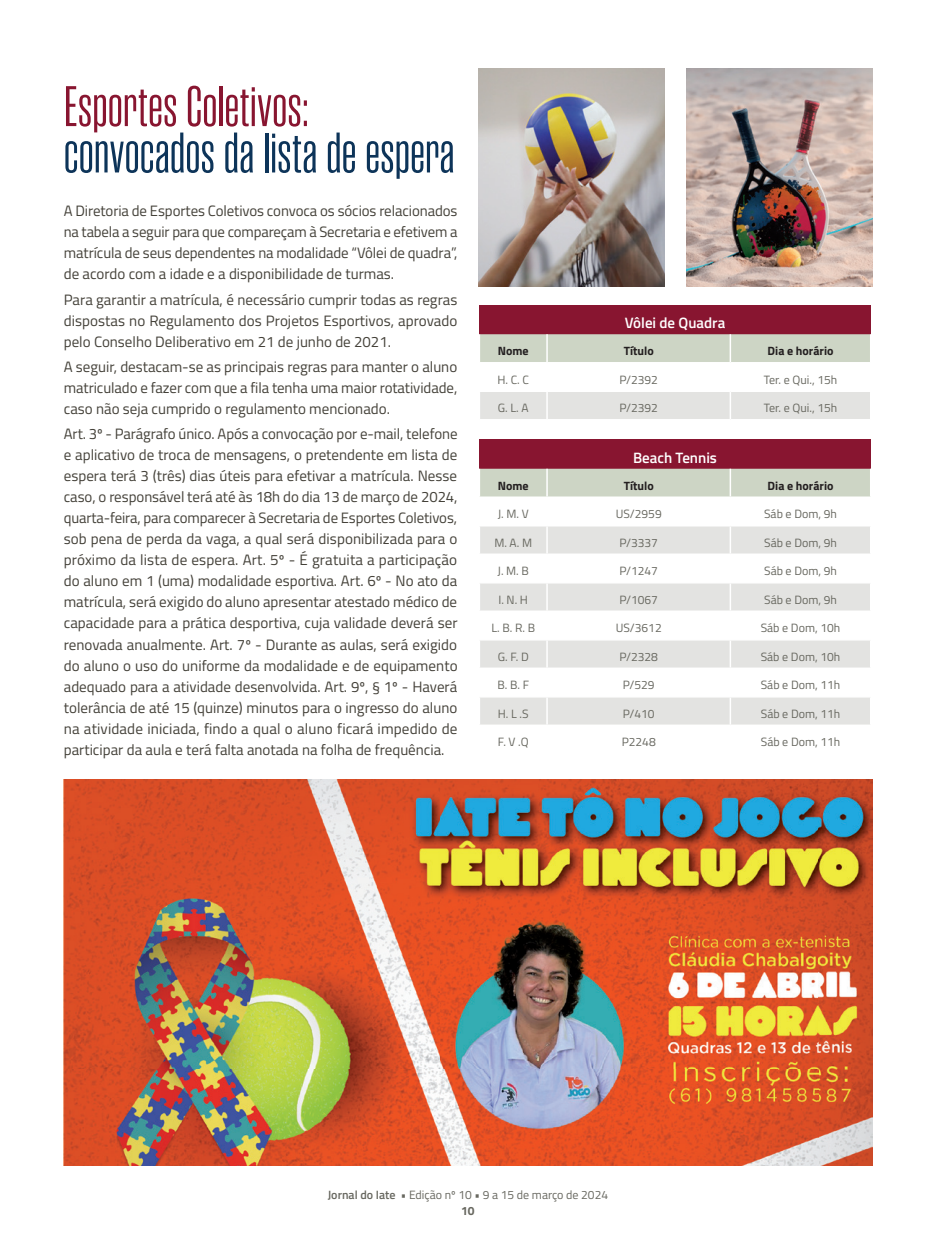
<style>
.page{position:relative;width:936px;height:1234px;background:#fff}
.page>*{position:absolute;margin:0;border:0;box-sizing:border-box;transform-origin:0 0}
.t1{font:57px "Rama Gothic M";letter-spacing:.005em;color:#0d3459}
.t2{font:57px "Rama Gothic M";letter-spacing:.005em;color:#881530}
.t3{font:15px/21px "Titillium Web";color:#444139;text-align:justify}
.t4{font:600 15px "Titillium Web";color:#fff}
.t5{font:12px/16.2px "Titillium Web";color:#686860;text-align:center}
.t6{font:700 12px "Titillium Web";color:#231f20}
.s1{font-weight:600}
.s2{font-weight:700}
</style>
<div class="page">
<img style="left:64px;top:779px;width:808px;height:386px">
<div style="left:479px;top:305px;width:391px;height:29px;background:#881530"></div>
<svg style="left:479px;top:334px;width:391px;height:85px"></svg>
<hr style="left:729px;top:392px;width:2px;height:27px;background:#fff">
<hr style="left:869px;top:392px;width:2px;height:27px;background:#fff">
<hr style="left:478px;top:363px;width:2px;height:27px;background:#fff">
<hr style="left:478px;top:390px;width:69px;height:2px;background:#fff">
<hr style="left:547px;top:390px;width:183px;height:2px;background:#fff">
<hr style="left:869px;top:363px;width:2px;height:27px;background:#fff">
<hr style="left:730px;top:390px;width:141px;height:2px;background:#fff">
<hr style="left:478px;top:362px;width:69px;height:1px;background:#fff">
<hr style="left:547px;top:362px;width:183px;height:1px;background:#fff">
<hr style="left:730px;top:362px;width:141px;height:1px;background:#fff">
<div style="left:479px;top:439px;width:391px;height:29px;background:#881530"></div>
<svg style="left:479px;top:468px;width:391px;height:257px"></svg>
<hr style="left:730px;top:724px;width:141px;height:2px;background:#fff">
<hr style="left:478px;top:498px;width:2px;height:27px;background:#fff">
<hr style="left:478px;top:525px;width:69px;height:1px;background:#fff">
<hr style="left:547px;top:525px;width:183px;height:1px;background:#fff">
<hr style="left:869px;top:498px;width:2px;height:27px;background:#fff">
<hr style="left:730px;top:525px;width:141px;height:1px;background:#fff">
<hr style="left:478px;top:496px;width:69px;height:2px;background:#fff">
<hr style="left:547px;top:496px;width:183px;height:2px;background:#fff">
<hr style="left:730px;top:496px;width:141px;height:2px;background:#fff">
<img style="left:478px;top:68px;width:186px;height:218px">
<img style="left:686px;top:68px;width:186px;height:218px">
<h1 class="t2" style="left:64px;top:78px;width:247px">Esportes Coletivos:</h1>
<h1 class="t1" style="left:64px;top:125px;width:392px">convocados da lista de espera</h1>
<p class="t3" style="left:64px;top:200px;width:395px">A Diretoria de Esportes Coletivos convoca os sócios relacionados na tabela a seguir para que compareçam à Secretaria e efetivem a matrícula de seus dependentes na modalidade “Vôlei de quadra”, de acordo com a idade e a disponibilidade de turmas.</p>
<p class="t3" style="left:64px;top:288px;width:395px">Para garantir a matrícula, é necessário cumprir todas as regras dispostas no Regulamento dos Projetos Esportivos, aprovado pelo Conselho Deliberativo em 21 de junho de 2021.</p>
<p class="t3" style="left:64px;top:355px;width:395px">A seguir, destacam-se as principais regras para manter o aluno matriculado e fazer com que a fila tenha uma maior rotatividade, caso não seja cumprido o regulamento mencionado.</p>
<p class="t3" style="left:64px;top:423px;width:395px">Art. 3º - Parágrafo único. Após a convocação por e-mail, telefone e aplicativo de troca de mensagens, o pretendente em lista de espera terá 3 (três) dias úteis para efetivar a matrícula. Nesse caso, o responsável terá até às 18h do dia 13 de março de 2024, quarta-feira, para comparecer à Secretaria de Esportes Coletivos, sob pena de perda da vaga, a qual será disponibilizada para o próximo da lista de espera. Art. 5º - É gratuita a participação do aluno em 1 (uma) modalidade esportiva. Art. 6º - No ato da matrícula, será exigido do aluno apresentar atestado médico de capacidade para a prática desportiva, cuja validade deverá ser renovada anualmente. Art. 7º - Durante as aulas, será exigido do aluno o uso do uniforme da modalidade e de equipamento adequado para a atividade desenvolvida. Art. 9º, § 1º - Haverá tolerância de até 15 (quinze) minutos para o ingresso do aluno na atividade iniciada, findo a qual o aluno ficará impedido de participar da aula e terá falta anotada na folha de frequência.</p>
<p class="t4" style="left:624px;top:311px;width:102px">Vôlei de Quadra</p>
<p class="t6" style="left:498px;top:342px;width:32px">Nome</p>
<p class="t6" style="left:623px;top:342px;width:32px">Título</p>
<p class="t6" style="left:767px;top:342px;width:67px">Dia e horário</p>
<p class="t5" style="left:497px;top:371px;width:33px">H. C. C</p>
<p class="t5" style="left:619px;top:371px;width:40px">P/2392</p>
<p class="t5" style="left:763px;top:371px;width:75px">Ter. e Qui., 15h</p>
<p class="t5" style="left:498px;top:399px;width:32px">G. L. A</p>
<p class="t5" style="left:619px;top:399px;width:40px">P/2392</p>
<p class="t5" style="left:763px;top:399px;width:75px">Ter. e Qui., 15h</p>
<p class="t4" style="left:633px;top:446px;width:85px">Beach Tennis</p>
<p class="t6" style="left:498px;top:476px;width:32px">Nome</p>
<p class="t6" style="left:623px;top:476px;width:32px">Título</p>
<p class="t6" style="left:767px;top:476px;width:67px">Dia e horário</p>
<p class="t5" style="left:497px;top:505px;width:32px">J. M. V</p>
<p class="t5" style="left:615px;top:505px;width:48px">US/2959</p>
<p class="t5" style="left:764px;top:505px;width:74px">Sáb e Dom, 9h</p>
<p class="t5" style="left:494px;top:534px;width:39px">M. A. M</p>
<p class="t5" style="left:619px;top:534px;width:40px">P/3337</p>
<p class="t5" style="left:764px;top:534px;width:74px">Sáb e Dom, 9h</p>
<p class="t5" style="left:497px;top:562px;width:33px">J. M. B</p>
<p class="t5" style="left:619px;top:562px;width:40px">P/1247</p>
<p class="t5" style="left:764px;top:562px;width:74px">Sáb e Dom, 9h</p>
<p class="t5" style="left:498px;top:590px;width:31px">I. N. H</p>
<p class="t5" style="left:619px;top:590px;width:40px">P/1067</p>
<p class="t5" style="left:764px;top:590px;width:74px">Sáb e Dom, 9h</p>
<p class="t5" style="left:491px;top:619px;width:45px">L. B. R. B</p>
<p class="t5" style="left:615px;top:619px;width:48px">US/3612</p>
<p class="t5" style="left:760px;top:619px;width:81px">Sáb e Dom, 10h</p>
<p class="t5" style="left:497px;top:647px;width:33px">G. F. D</p>
<p class="t5" style="left:619px;top:647px;width:40px">P/2328</p>
<p class="t5" style="left:760px;top:647px;width:81px">Sáb e Dom, 10h</p>
<p class="t5" style="left:497px;top:676px;width:33px">B. B. F</p>
<p class="t5" style="left:622px;top:676px;width:33px">P/529</p>
<p class="t5" style="left:760px;top:676px;width:81px">Sáb e Dom, 11h</p>
<p class="t5" style="left:498px;top:704px;width:32px">H. L .S</p>
<p class="t5" style="left:622px;top:704px;width:33px">P/410</p>
<p class="t5" style="left:760px;top:704px;width:81px">Sáb e Dom, 11h</p>
<p class="t5" style="left:498px;top:733px;width:32px">F. V .Q</p>
<p class="t5" style="left:621px;top:733px;width:35px">P2248</p>
<p class="t5" style="left:760px;top:733px;width:81px">Sáb e Dom, 11h</p>
<p class="t5" style="left:328px;top:1185px;width:282px"><span class="s1">Jornal do Iate •</span> Edição nº 10 • 9 a 15 de março de 2024<br><span class="s2">10</span></p>
</div>
